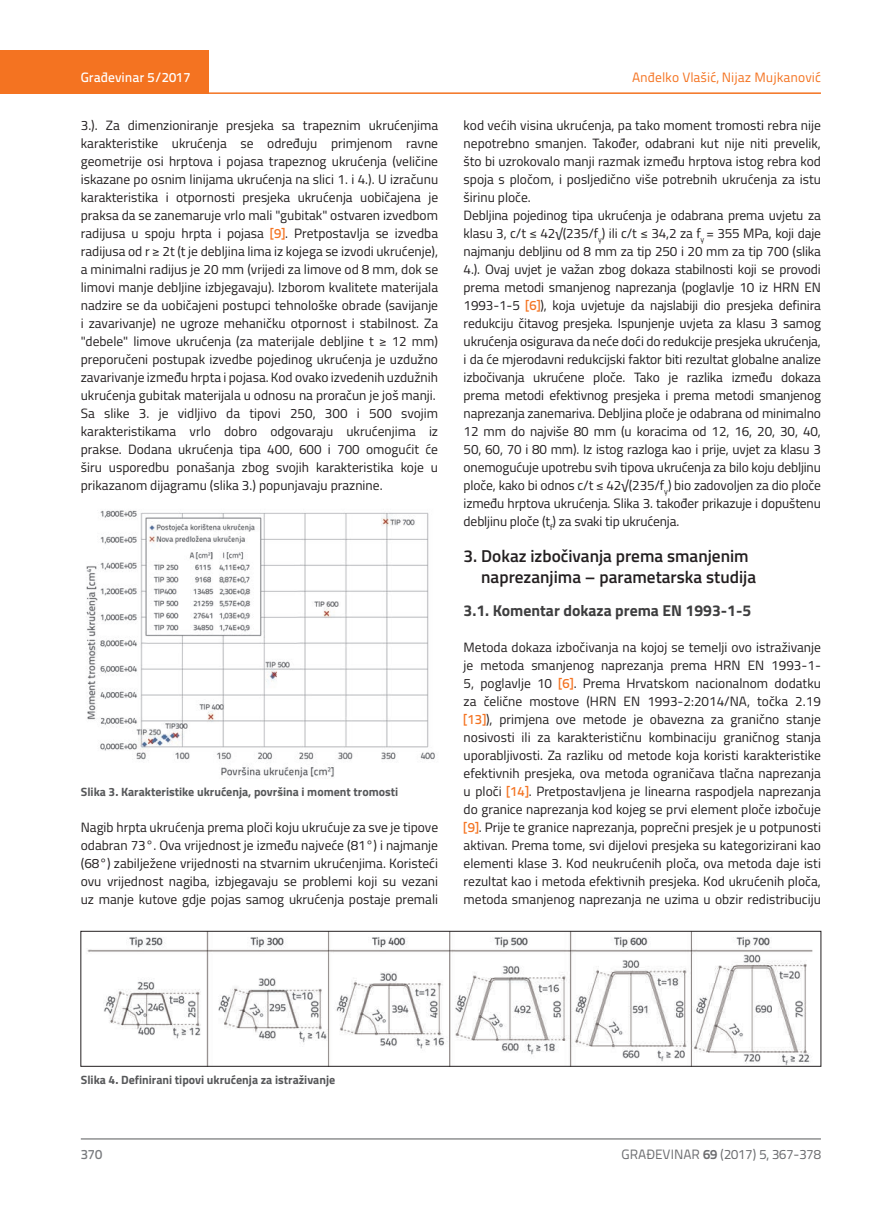
<style>
.page{position:relative;width:872px;height:1212px;background:#fff}
.page>*{position:absolute;margin:0;border:0;box-sizing:border-box;transform-origin:0 0}
.t1{font:600 17.25px/21px "Titillium";color:#231f20}
.t2{font:700 15.75px "Titillium";color:#3e3e3f}
.t3{font:13.5px/18px "Titillium";color:#231f20}
.t4{font:13.5px "Titillium Text 22 L";color:#f47321}
.t5{font:13.5px "Titillium Text 22 L";color:#6c6d70}
.t6{font:500 13.5px "Titillium Text 22 L";color:#fff}
.t7{font:500 13.5px "Titillium Text 22 L";color:#787a7d}
.t8{font:700 12px "Titillium";color:#57585a}
.s1{font-family:"Titillium Text 22 L";font-weight:500;color:#f47321}
.s2{font-weight:700}
</style>
<div class="page">
<div style="left:0;top:50px;width:208px;height:44px;background:#f47321"></div>
<hr style="left:0;top:92px;width:821px;height:2px;background:#f47321">
<hr style="left:81px;top:1139px;width:740px;height:1px;background:#57585a">
<img style="left:86px;top:510px;width:349px;height:268px">
<img style="left:87px;top:933px;width:726px;height:131px">
<div style="left:81px;top:931px;width:740px;height:135px;border:1px solid #231f20"></div>
<p class="t6" style="left:81px;top:67px;width:111px">Građevinar 5/2017</p>
<p class="t3" style="left:81px;top:115px;width:359px">3.). Za dimenzioniranje presjeka sa trapeznim ukrućenjima karakteristike ukrućenja se određuju primjenom ravne geometrije osi hrptova i pojasa trapeznog ukrućenja (veličine iskazane po osnim linijama ukrućenja na slici 1. i 4.). U izračunu karakteristika i otpornosti presjeka ukrućenja uobičajena je praksa da se zanemaruje vrlo mali "gubitak" ostvaren izvedbom radijusa u spoju hrpta i pojasa <span class="s1">[9]</span>. Pretpostavlja se izvedba radijusa od r ≥ 2t (t je debljina lima iz kojega se izvodi ukrućenje), a minimalni radijus je 20 mm (vrijedi za limove od 8 mm, dok se limovi manje debljine izbjegavaju). Izborom kvalitete materijala nadzire se da uobičajeni postupci tehnološke obrade (savijanje i zavarivanje) ne ugroze mehaničku otpornost i stabilnost. Za "debele" limove ukrućenja (za materijale debljine t ≥ 12 mm) preporučeni postupak izvedbe pojedinog ukrućenja je uzdužno zavarivanje između hrpta i pojasa. Kod ovako izvedenih uzdužnih ukrućenja gubitak materijala u odnosu na proračun je još manji.<br>Sa slike 3. je vidljivo da tipovi 250, 300 i 500 svojim karakteristikama vrlo dobro odgovaraju ukrućenjima iz prakse. Dodana ukrućenja tipa 400, 600 i 700 omogućit će širu usporedbu ponašanja zbog svojih karakteristika koje u prikazanom dijagramu (slika 3.) popunjavaju praznine.</p>
<p class="t8" style="left:81px;top:783px;width:319px">Slika 3. Karakteristike ukrućenja, površina i moment tromosti</p>
<p class="t3" style="left:81px;top:818px;width:359px;text-align:justify">Nagib hrpta ukrućenja prema ploči koju ukrućuje za sve je tipove odabran 73°. Ova vrijednost je između najveće (81°) i najmanje (68°) zabilježene vrijednosti na stvarnim ukrućenjima. Koristeći ovu vrijednost nagiba, izbjegavaju se problemi koji su vezani uz manje kutove gdje pojas samog ukrućenja postaje premali</p>
<p class="t4" style="left:632px;top:68px;width:190px">Anđelko Vlašić, Nijaz Mujkanović</p>
<p class="t3" style="left:463px;top:115px;width:359px">kod većih visina ukrućenja, pa tako moment tromosti rebra nije nepotrebno smanjen. Također, odabrani kut nije niti prevelik, što bi uzrokovalo manji razmak između hrptova istog rebra kod spoja s pločom, i posljedično više potrebnih ukrućenja za istu širinu ploče.<br>Debljina pojedinog tipa ukrućenja je odabrana prema uvjetu za klasu 3, c/t ≤ 42√(235/f<sub>y</sub>) ili c/t ≤ 34,2 za f<sub>y</sub> = 355 MPa, koji daje najmanju debljinu od 8 mm za tip 250 i 20 mm za tip 700 (slika 4.). Ovaj uvjet je važan zbog dokaza stabilnosti koji se provodi prema metodi smanjenog naprezanja (poglavlje 10 iz HRN EN 1993-1-5 <span class="s1">[6]</span>), koja uvjetuje da najslabiji dio presjeka definira redukciju čitavog presjeka. Ispunjenje uvjeta za klasu 3 samog ukrućenja osigurava da neće doći do redukcije presjeka ukrućenja, i da će mjerodavni redukcijski faktor biti rezultat globalne analize izbočivanja ukrućene ploče. Tako je razlika između dokaza prema metodi efektivnog presjeka i prema metodi smanjenog naprezanja zanemariva. Debljina ploče je odabrana od minimalno 12 mm do najviše 80 mm (u koracima od 12, 16, 20, 30, 40, 50, 60, 70 i 80 mm). Iz istog razloga kao i prije, uvjet za klasu 3 onemogućuje upotrebu svih tipova ukrućenja za bilo koju debljinu ploče, kako bi odnos c/t ≤ 42√(235/f<sub>y</sub>) bio zadovoljen za dio ploče između hrptova ukrućenja. Slika 3. također prikazuje i dopuštenu debljinu ploče (t<sub>f</sub>) za svaki tip ukrućenja.</p>
<p class="t1" style="left:481px;top:544px;width:276px;text-indent:-18px">3. Dokaz izbočivanja prema smanjenim naprezanjima – parametarska studija</p>
<p class="t2" style="left:463px;top:598px;width:289px">3.1. Komentar dokaza prema EN 1993-1-5</p>
<p class="t3" style="left:463px;top:638px;width:359px;text-align:justify">Metoda dokaza izbočivanja na kojoj se temelji ovo istraživanje je metoda smanjenog naprezanja prema HRN EN 1993-1- 5, poglavlje 10 <span class="s1">[6]</span>. Prema Hrvatskom nacionalnom dodatku za čelične mostove (HRN EN 1993-2:2014/NA, točka 2.19 <span class="s1">[13]</span>), primjena ove metode je obavezna za granično stanje nosivosti ili za karakterističnu kombinaciju graničnog stanja uporabljivosti. Za razliku od metode koja koristi karakteristike efektivnih presjeka, ova metoda ograničava tlačna naprezanja u ploči <span class="s1">[14]</span>. Pretpostavljena je linearna raspodjela naprezanja do granice naprezanja kod kojeg se prvi element ploče izbočuje <span class="s1">[9]</span>. Prije te granice naprezanja, poprečni presjek je u potpunosti aktivan. Prema tome, svi dijelovi presjeka su kategorizirani kao elementi klase 3. Kod neukrućenih ploča, ova metoda daje isti rezultat kao i metoda efektivnih presjeka. Kod ukrućenih ploča, metoda smanjenog naprezanja ne uzima u obzir redistribuciju</p>
<p class="t8" style="left:81px;top:1071px;width:256px">Slika 4. Definirani tipovi ukrućenja za istraživanje</p>
<p class="t7" style="left:81px;top:1144px;width:23px">370</p>
<p class="t5" style="left:621px;top:1144px;width:201px">GRAĐEVINAR <span class="s2">69</span> (2017) 5, 367-378</p>
</div>
